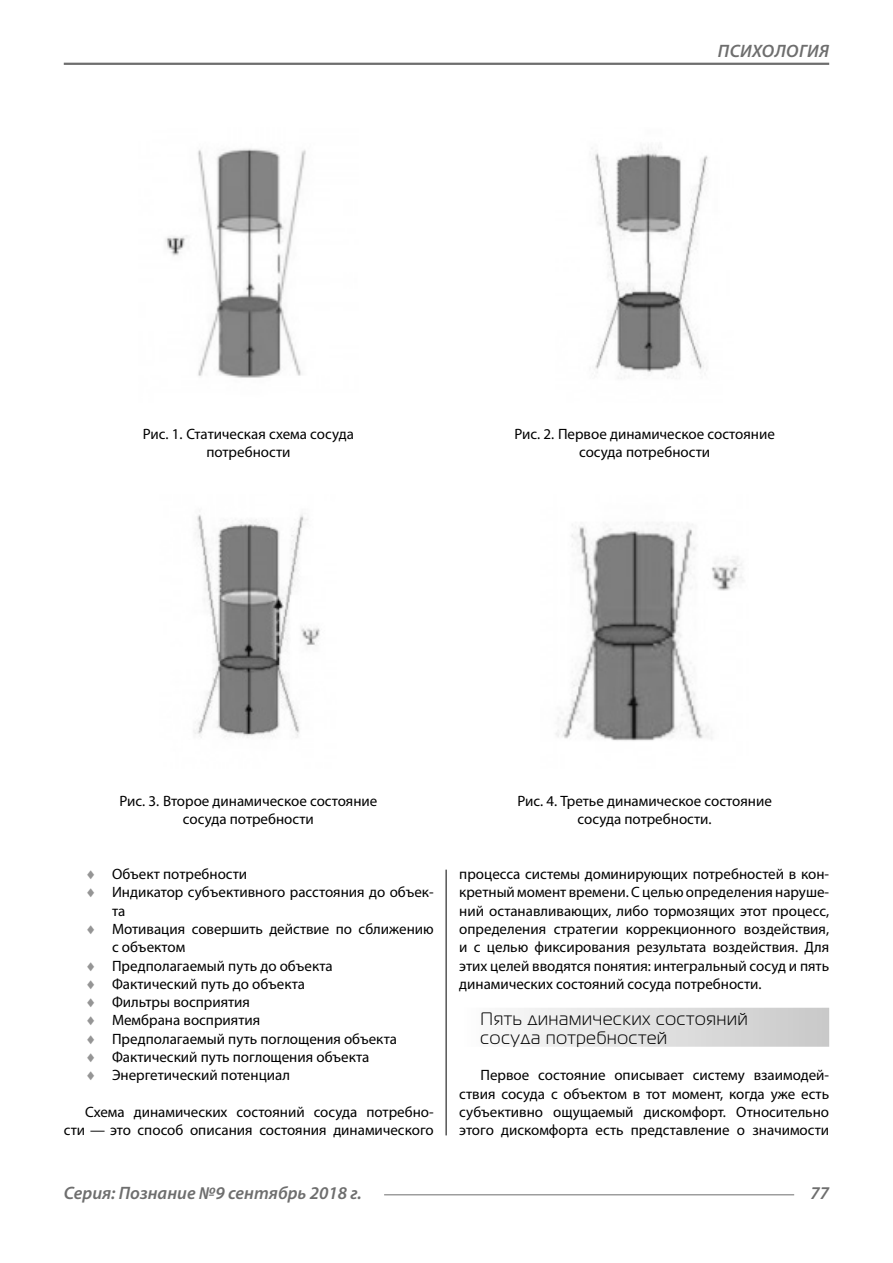
<style>
.page{position:relative;width:893px;height:1263px;background:#fff}
.page>*{position:absolute;margin:0;border:0;box-sizing:border-box;transform-origin:0 0}
.Subheader_2lines{font:18px/18.3px "Magistral C";letter-spacing:.05em;color:#000}
.Sh1{font:italic 600 18px "Myriad Pro";color:#6e6e6e}
.Sh1-2{font:italic 600 18px "Myriad Pro";letter-spacing:.02em;color:#6e6e6e}
.Normal{font:15px/18.3px "Myriad Pro";color:#000}
.podpis{font:15px/18.3px "Myriad Pro";color:#000;text-align:center}
.s1{color:#959595}
</style>
<div class="page">
<hr style="left:64px;top:63px;width:765px;height:2px;background:#6e6e6e">
<hr style="left:384px;top:1194px;width:410px;height:1px;background:#6e6e6e">
<div style="left:459px;top:1008px;width:370px;height:39px;background:linear-gradient(to right,#fdfdfd,#c8c8c8)"></div>
<img style="left:165px;top:148px;width:141px;height:230px">
<img style="left:193px;top:514px;width:127px;height:224px">
<img style="left:556px;top:524px;width:188px;height:217px">
<img style="left:594px;top:147px;width:114px;height:232px">
<hr style="left:446px;top:870px;width:1px;height:265px;background:#000">
<p class="podpis" style="left:143px;top:425px;width:213px">Рис. 1. Статическая схема сосуда потребности</p>
<p class="Sh1-2" style="left:718px;top:39px;width:113px">Психология</p>
<p class="podpis" style="left:514px;top:425px;width:262px">Рис. 2. Первое динамическое состояние сосуда потребности</p>
<p class="podpis" style="left:119px;top:791px;width:260px">Рис. 3. Второе динамическое состояние сосуда потребности</p>
<p class="podpis" style="left:517px;top:791px;width:256px">Рис. 4. Третье динамическое состояние сосуда потребности.</p>
<p class="Normal" style="left:85px;top:864px;width:164px"><span class="s1">♦</span> Объект потребности</p>
<p class="Normal" style="left:112px;top:883px;width:323px;text-indent:-27px"><span class="s1">♦</span> Индикатор субъективного расстояния до объек&shy;та</p>
<p class="Normal" style="left:112px;top:919px;width:323px;text-indent:-27px"><span class="s1">♦</span> Мотивация совершить действие по сближению с объектом</p>
<p class="Normal" style="left:85px;top:956px;width:249px"><span class="s1">♦</span> Предполагаемый путь до объекта</p>
<p class="Normal" style="left:85px;top:974px;width:221px"><span class="s1">♦</span> Фактический путь до объекта</p>
<p class="Normal" style="left:85px;top:993px;width:167px"><span class="s1">♦</span> Фильтры восприятия</p>
<p class="Normal" style="left:85px;top:1011px;width:177px"><span class="s1">♦</span> Мембрана восприятия</p>
<p class="Normal" style="left:85px;top:1029px;width:313px"><span class="s1">♦</span> Предполагаемый путь поглощения объекта</p>
<p class="Normal" style="left:85px;top:1048px;width:286px"><span class="s1">♦</span> Фактический путь поглощения объекта</p>
<p class="Normal" style="left:85px;top:1066px;width:207px"><span class="s1">♦</span> Энергетический потенциал</p>
<p class="Normal" style="left:64px;top:1103px;width:371px;text-align:right">Схема динамических состояний сосуда потребно&shy;сти — это способ описания состояния динамического</p>
<p class="Normal" style="left:459px;top:864px;width:371px;text-align:justify">процесса системы доминирующих потребностей в кон&shy;кретный момент времени. С целью определения наруше&shy;ний останавливающих, либо тормозящих этот процесс, определения стратегии коррекционного воздействия, и с целью фиксирования результата воздействия. Для этих целей вводятся понятия: интегральный сосуд и пять динамических состояний сосуда потребности.</p>
<p class="Subheader_2lines" style="left:480px;top:1010px;width:269px">Пять динамических состояний сосуда потребностей</p>
<p class="Normal" style="left:459px;top:1066px;width:371px;text-align:justify;text-indent:21px">Первое состояние описывает систему взаимодей&shy;ствия сосуда с объектом в тот момент, когда уже есть субъективно ощущаемый дискомфорт. Относительно этого дискомфорта есть представление о значимости</p>
<p class="Sh1" style="left:64px;top:1182px;width:299px">Серия: Познание №9 сентябрь 2018 г.</p>
<p class="Sh1" style="left:810px;top:1182px;width:20px">77</p>
</div>
